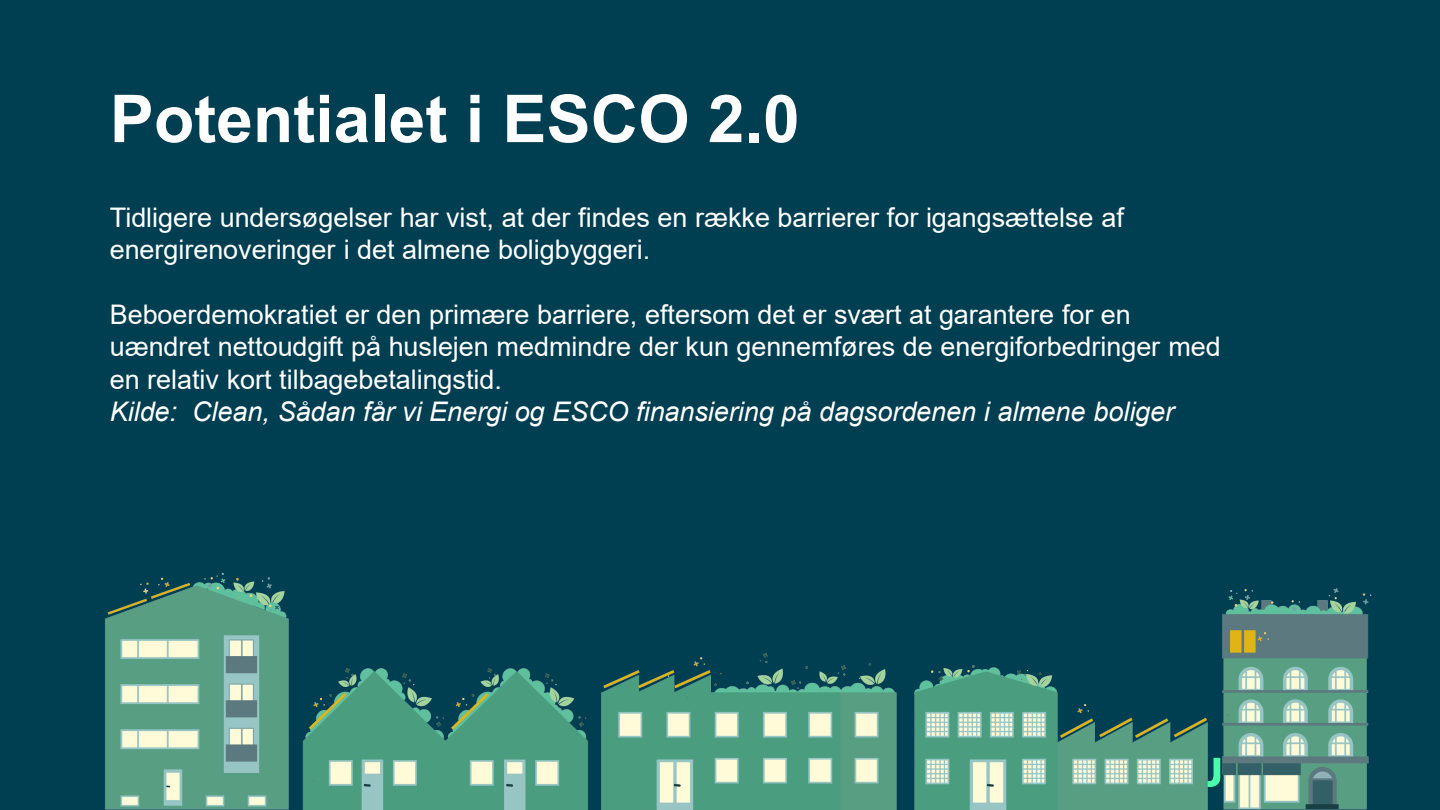
<style>
.page{position:relative;width:1440px;height:810px;background:#003e51}
.page>*{position:absolute;margin:0;border:0;box-sizing:border-box;transform-origin:0 0}
.t1{font:700 66px "Arial";color:#fff}
.t2{font:27px/32.4px "Arial";letter-spacing:-.005em;color:#fff}
.t3{font:italic 27px "Arial";letter-spacing:-.005em;color:#fff}
</style>
<div class="page">
<img style="left:105px;top:572px;width:1267px;height:238px">
<h1 class="t1" style="left:110px;top:82px;width:691px">Potentialet i ESCO 2.0</h1>
<p class="t2" style="left:110px;top:201px;width:1016px">Tidligere undersøgelser har vist, at der findes en række barrierer for igangsættelse af energirenoveringer i det almene boligbyggeri.</p>
<p class="t2" style="left:110px;top:298px;width:1113px">Beboerdemokratiet er den primære barriere, eftersom det er svært at garantere for en uændret nettoudgift på huslejen medmindre der kun gennemføres de energiforbedringer med en relativ kort tilbagebetalingstid.</p>
<p class="t3" style="left:110px;top:397px;width:1066px">Kilde: Clean, Sådan får vi Energi og ESCO finansiering på dagsordenen i almene boliger</p>
</div>
